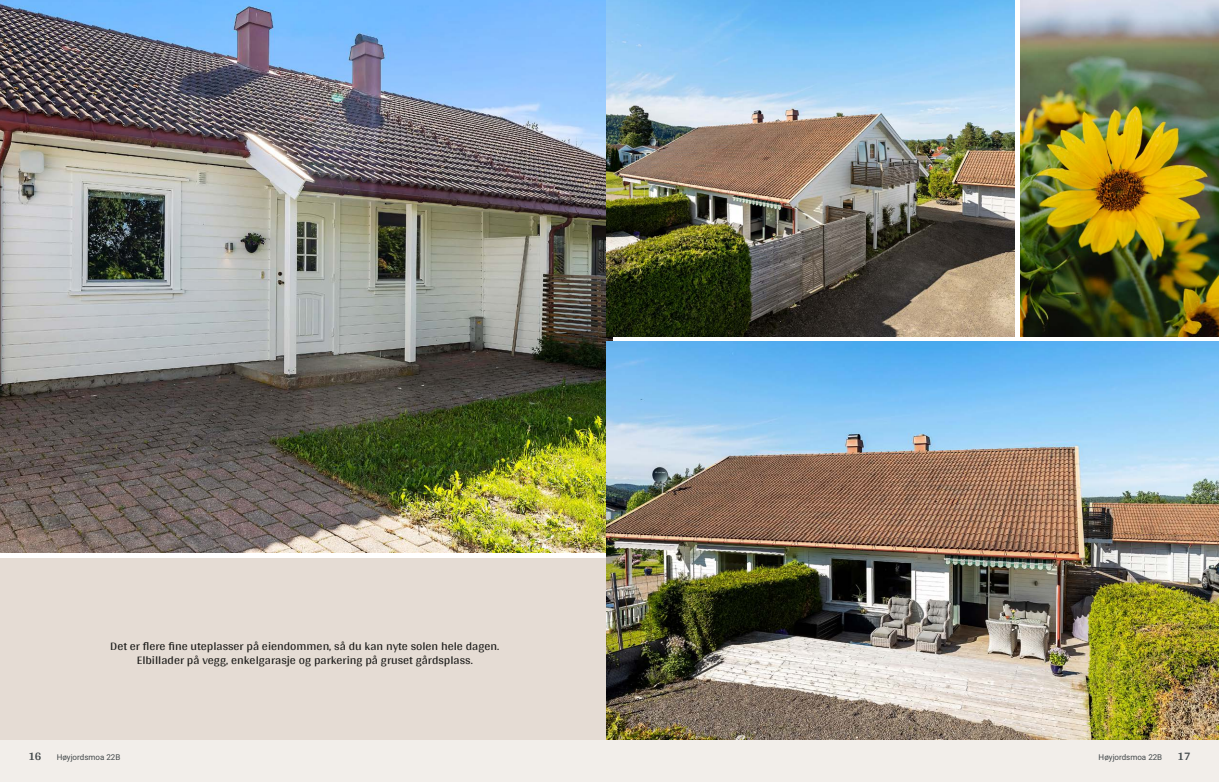
<style>
.page{position:relative;width:1219px;height:782px;background:#fff}
.page>*{position:absolute;margin:0;border:0;box-sizing:border-box;transform-origin:0 0}
.t1{font:12px/14px "Arya";color:#1d1d1b;text-align:center}
.t2{font:700 12px "Arya";color:#414749}
.t3{font:8px "Roboto";color:#414749}
</style>
<div class="page">
<img style="left:0;top:0;width:612px;height:552px">
<div style="left:0;top:739px;width:612px;height:42px;background:#f2eeea"></div>
<div style="left:0;top:558px;width:612px;height:181px;background:#e5dcd4"></div>
<div style="left:607px;top:739px;width:612px;height:42px;background:#f2eeea"></div>
<img style="left:607px;top:0;width:408px;height:336px">
<img style="left:1020px;top:0;width:199px;height:336px">
<img style="left:607px;top:342px;width:612px;height:396px">
<p class="t1" style="left:110px;top:638px;width:391px">Det er flere fine uteplasser på eiendommen, så du kan nyte solen hele dagen.<br>Elbillader på vegg, enkelgarasje og parkering på gruset gårdsplass.</p>
<p class="t2" style="left:28px;top:749px;width:15px">16</p>
<p class="t3" style="left:57px;top:751px;width:65px">Høyjordsmoa 22B</p>
<p class="t3" style="left:1099px;top:751px;width:65px">Høyjordsmoa 22B</p>
<p class="t2" style="left:1177px;top:749px;width:15px">17</p>
</div>
